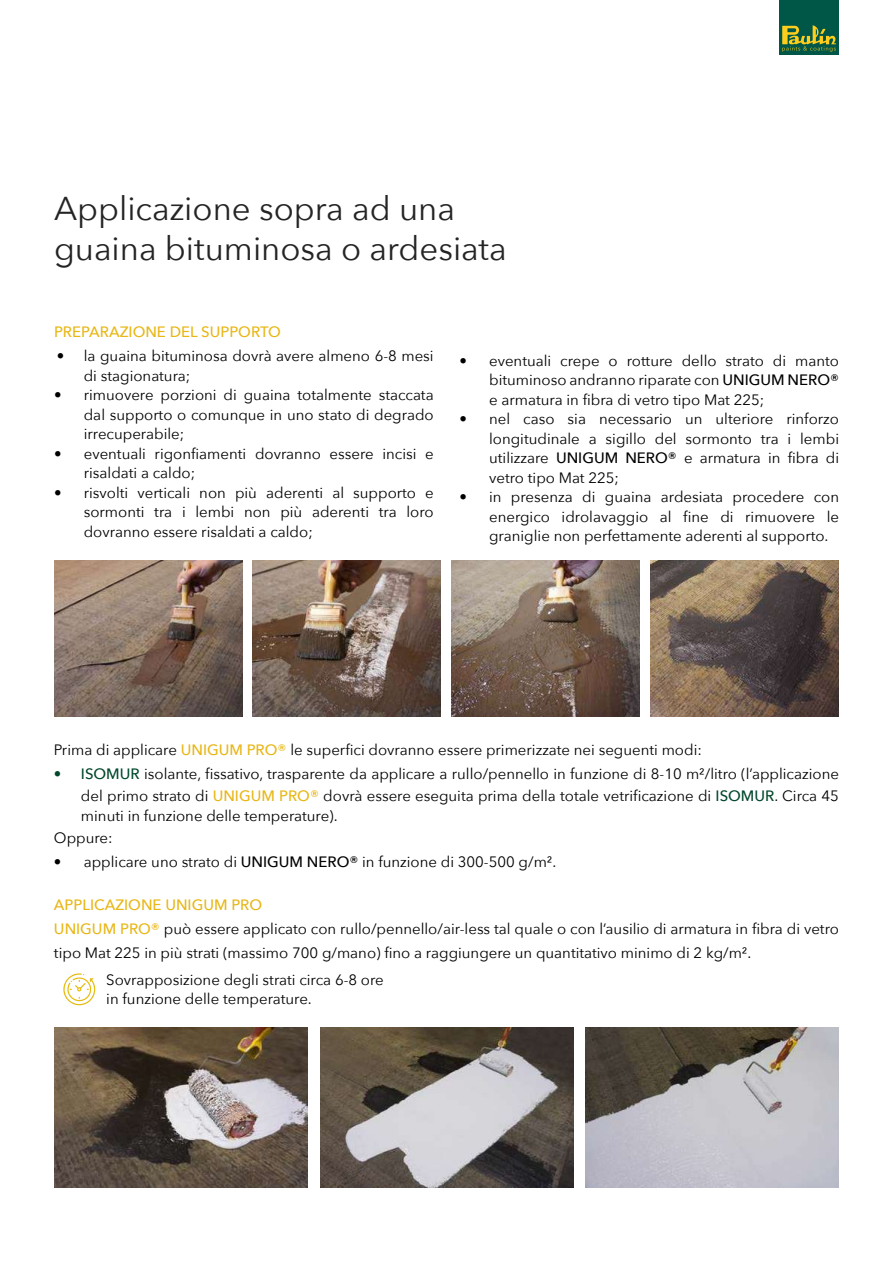
<style>
.page{position:relative;width:893px;height:1263px;background:#fff}
.page>*{position:absolute;margin:0;border:0;box-sizing:border-box;transform-origin:0 0}
.t1{font:33px/39.6px "Avenir Next";color:#242424}
.t2{font:15px/19.5px "Avenir Next";color:#000}
.t3{font:500 15px "Avenir Next";color:#e8b716}
.s1{font-weight:500}
.s2{font-weight:500;color:#e8b716}
.s3{font-weight:500;color:#00482c}
</style>
<div class="page">
<div style="left:779px;top:0;width:60px;height:54px;background:#005748"></div>
<svg style="left:782px;top:25px;width:54px;height:27px"></svg>
<img style="left:54px;top:1027px;width:253px;height:160px">
<img style="left:252px;top:560px;width:189px;height:156px">
<img style="left:54px;top:560px;width:188px;height:156px">
<img style="left:452px;top:560px;width:188px;height:156px">
<img style="left:651px;top:560px;width:188px;height:156px">
<img style="left:320px;top:1027px;width:253px;height:160px">
<img style="left:586px;top:1027px;width:253px;height:160px">
<svg style="left:63px;top:973px;width:33px;height:32px"></svg>
<h1 class="t1" style="left:54px;top:187px;width:454px">Applicazione sopra ad una guaina bituminosa o ardesiata</h1>
<p class="t3" style="left:54px;top:319px;width:228px">PREPARAZIONE DEL SUPPORTO</p>
<p class="t2" style="left:84px;top:345px;width:351px;text-indent:-27px">• la guaina bituminosa dovrà avere almeno 6-8 mesi di stagionatura;</p>
<p class="t2" style="left:84px;top:384px;width:351px;text-align:justify;text-indent:-30px">• rimuovere porzioni di guaina totalmente staccata dal supporto o comunque in uno stato di degrado irrecuperabile;</p>
<p class="t2" style="left:84px;top:443px;width:351px;text-indent:-30px">• eventuali rigonfiamenti dovranno essere incisi e risaldati a caldo;</p>
<p class="t2" style="left:84px;top:482px;width:351px;text-align:justify;text-indent:-30px">• risvolti verticali non più aderenti al supporto e sormonti tra i lembi non più aderenti tra loro dovranno essere risaldati a caldo;</p>
<p class="t2" style="left:489px;top:350px;width:351px;text-align:justify;text-indent:-30px">• eventuali crepe o rotture dello strato di manto bituminoso andranno riparate con <span class="s1">UNIGUM NERO® </span>e armatura in fibra di vetro tipo Mat 225;</p>
<p class="t2" style="left:489px;top:409px;width:351px;text-align:justify;text-indent:-30px">• nel caso sia necessario un ulteriore rinforzo longitudinale a sigillo del sormonto tra i lembi utilizzare <span class="s1">UNIGUM NERO®</span> e armatura in fibra di vetro tipo Mat 225;</p>
<p class="t2" style="left:489px;top:487px;width:351px;text-align:justify;text-indent:-30px">• in presenza di guaina ardesiata procedere con energico idrolavaggio al fine di rimuovere le graniglie non perfettamente aderenti al supporto.</p>
<p class="t2" style="left:54px;top:739px;width:649px">Prima di applicare <span class="s2">UNIGUM PRO®</span> le superfici dovranno essere primerizzate nei seguenti modi:</p>
<p class="t2" style="left:54px;top:762px;width:786px;line-height:22.5px;text-align:right"><span class="s3">• ISOMUR</span> isolante, fissativo, trasparente da applicare a rullo/pennello in funzione di 8-10 m²/litro (l’applicazione del primo strato di <span class="s2">UNIGUM PRO®</span> dovrà essere eseguita prima della totale vetrificazione di <span class="s3">ISOMUR</span>. Circa 45</p>
<p class="t2" style="left:54px;top:804px;width:285px;line-height:22.5px;text-indent:27px">minuti in funzione delle temperature).<br>Oppure:</p>
<p class="t2" style="left:54px;top:852px;width:504px">• applicare uno strato di <span class="s1">UNIGUM NERO®</span> in funzione di 300-500 g/m².</p>
<p class="t2" style="left:54px;top:892px;width:786px;line-height:24px"><span class="s2">APPLICAZIONE UNIGUM PRO<br>UNIGUM PRO®</span> può essere applicato con rullo/pennello/air-less tal quale o con l’ausilio di armatura in fibra di vetro tipo Mat 225 in più strati (massimo 700 g/mano) fino a raggiungere un quantitativo minimo di 2 kg/m².</p>
<p class="t2" style="left:106px;top:969px;width:279px">Sovrapposizione degli strati circa 6-8 ore in funzione delle temperature.</p>
</div>
